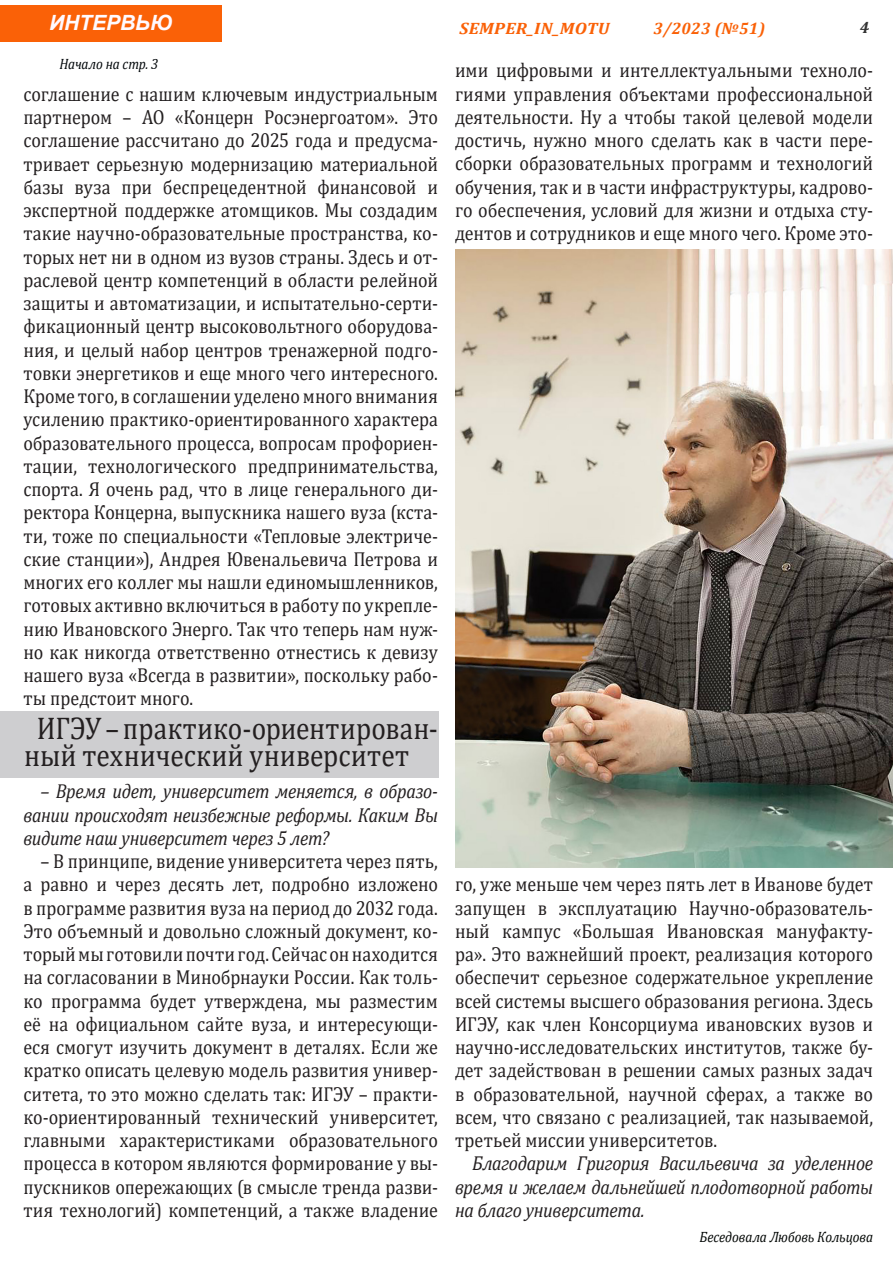
<style>
.page{position:relative;width:893px;height:1263px;background:#fff}
.page>*{position:absolute;margin:0;border:0;box-sizing:border-box;transform-origin:0 0}
.Основной{font:31.5px/27px "Cambria";color:#231f20;scale:.87 1}
.t1{font:italic 700 21px "Arial";color:#fffaff}
.Основной-2{font:20.25px/23.2px "Cambria";color:#231f20;text-align:justify;scale:.89 1}
.Основной-3{font:italic 20.25px/23.2px "Cambria";letter-spacing:-.02em;color:#231f20;text-align:justify;scale:.89 1}
.t2{font:italic 700 16.5px "Cambria";letter-spacing:.02em;color:#fa6107;scale:1.09 1}
.t3{font:italic 700 16.5px "Cambria";letter-spacing:.02em;color:#fa6107}
.t4{font:italic 700 16.5px "Cambria";color:#323232}
.Основной-4{font:italic 15px "Cambria";letter-spacing:-.005em;color:#020604;scale:.89 1}
.Основной-5{font:italic 15px "Cambria";letter-spacing:-.01em;color:#02070a;scale:.89 1}
</style>
<div class="page">
<div style="left:0;top:711px;width:438px;height:67px;background:#ceced0"></div>
<div style="left:0;top:5px;width:221px;height:36px;background:#fa6107"></div>
<img style="left:455px;top:250px;width:438px;height:617px">
<p class="t1" style="left:49px;top:9px;width:125px">ИНТЕРВЬЮ</p>
<p class="Основной-5" style="left:60px;top:53px;width:113px">Начало на стр. 3</p>
<p class="Основной-2" style="left:23px;top:82px;width:467px">соглашение с нашим ключевым индустриальным партнером – АО «Концерн Росэнергоатом». Это соглашение рассчитано до 2025 года и предусма&shy;тривает серьезную модернизацию материальной базы вуза при беспрецедентной финансовой и экспертной поддержке атомщиков. Мы создадим такие научно-образовательные пространства, ко&shy;торых нет ни в одном из вузов страны. Здесь и от&shy;раслевой центр компетенций в области релейной защиты и автоматизации, и испытательно-серти&shy;фикационный центр высоковольтного оборудова&shy;ния, и целый набор центров тренажерной подго&shy;товки энергетиков и еще много чего интересного.<br>Кроме того, в соглашении уделено много внимания усилению практико-ориентированного характера образовательного процесса, вопросам профориен&shy;тации, технологического предпринимательства, спорта. Я очень рад, что в лице генерального ди&shy;ректора Концерна, выпускника нашего вуза (кста&shy;ти, тоже по специальности «Тепловые электриче&shy;ские станции»), Андрея Ювенальевича Петрова и многих его коллег мы нашли единомышленников, готовых активно включиться в работу по укрепле&shy;нию Ивановского Энерго. Так что теперь нам нуж&shy;но как никогда ответственно отнестись к девизу нашего вуза «Всегда в развитии», поскольку рабо&shy;ты предстоит много.</p>
<p class="Основной" style="left:24px;top:714px;width:477px;text-indent:13px">ИГЭУ – практико-ориентирован&shy;ный технический университет</p>
<p class="Основной-3" style="left:23px;top:779px;width:467px;text-indent:17px">– Время идет, университет меняется, в образо&shy;вании происходят неизбежные реформы. Каким Вы видите наш университет через 5 лет?</p>
<p class="Основной-2" style="left:23px;top:849px;width:467px;text-align:right">– В принципе, видение университета через пять,<br>а равно и через десять лет, подробно изложено</p>
<p class="Основной-2" style="left:23px;top:896px;width:467px">в программе развития вуза на период до 2032 года.<br>Это объемный и довольно сложный документ, ко&shy;торый мы готовили почти год. Сейчас он находится на согласовании в Минобрнауки России. Как толь&shy;ко программа будет утверждена, мы разместим её на официальном сайте вуза, и интересующи&shy;еся смогут изучить документ в деталях. Если же кратко описать целевую модель развития универ&shy;ситета, то это можно сделать так: ИГЭУ – практи&shy;ко-ориентированный технический университет, главными характеристиками образовательного процесса в котором являются формирование у вы&shy;пускников опережающих (в смысле тренда разви&shy;тия технологий) компетенций, а также владение</p>
<p class="t2" style="left:459px;top:16px;width:139px">SEMPER_IN_MOTU</p>
<p class="t3" style="left:654px;top:16px;width:113px">3/2023 (№51)</p>
<p class="t4" style="left:860px;top:16px;width:11px">4</p>
<p class="Основной-2" style="left:455px;top:59px;width:471px">ими цифровыми и интеллектуальными техноло&shy;гиями управления объектами профессиональной деятельности. Ну а чтобы такой целевой модели достичь, нужно много сделать как в части пере&shy;сборки образовательных программ и технологий обучения, так и в части инфраструктуры, кадрово&shy;го обеспечения, условий для жизни и отдыха сту&shy;дентов и сотрудников и еще много чего. Кроме это-</p>
<p class="Основной-2" style="left:455px;top:873px;width:471px">го, уже меньше чем через пять лет в Иванове будет запущен в эксплуатацию Научно-образователь&shy;ный кампус «Большая Ивановская мануфакту&shy;ра». Это важнейший проект, реализация которого обеспечит серьезное содержательное укрепление всей системы высшего образования региона. Здесь ИГЭУ, как член Консорциума ивановских вузов и научно-исследовательских институтов, также бу&shy;дет задействован в решении самых разных задач</p>
<p class="Основной-2" style="left:455px;top:1082px;width:471px">в образовательной, научной сферах, а также во всем, что связано с реализацией, так называемой, третьей миссии университетов.</p>
<p class="Основной-3" style="left:455px;top:1151px;width:471px;text-indent:17px">Благодарим Григория Васильевича за уделенное время и желаем дальнейшей плодотворной работы на благо университета.</p>
<p class="Основной-4" style="left:699px;top:1226px;width:197px">Беседовала Любовь Кольцова</p>
</div>
